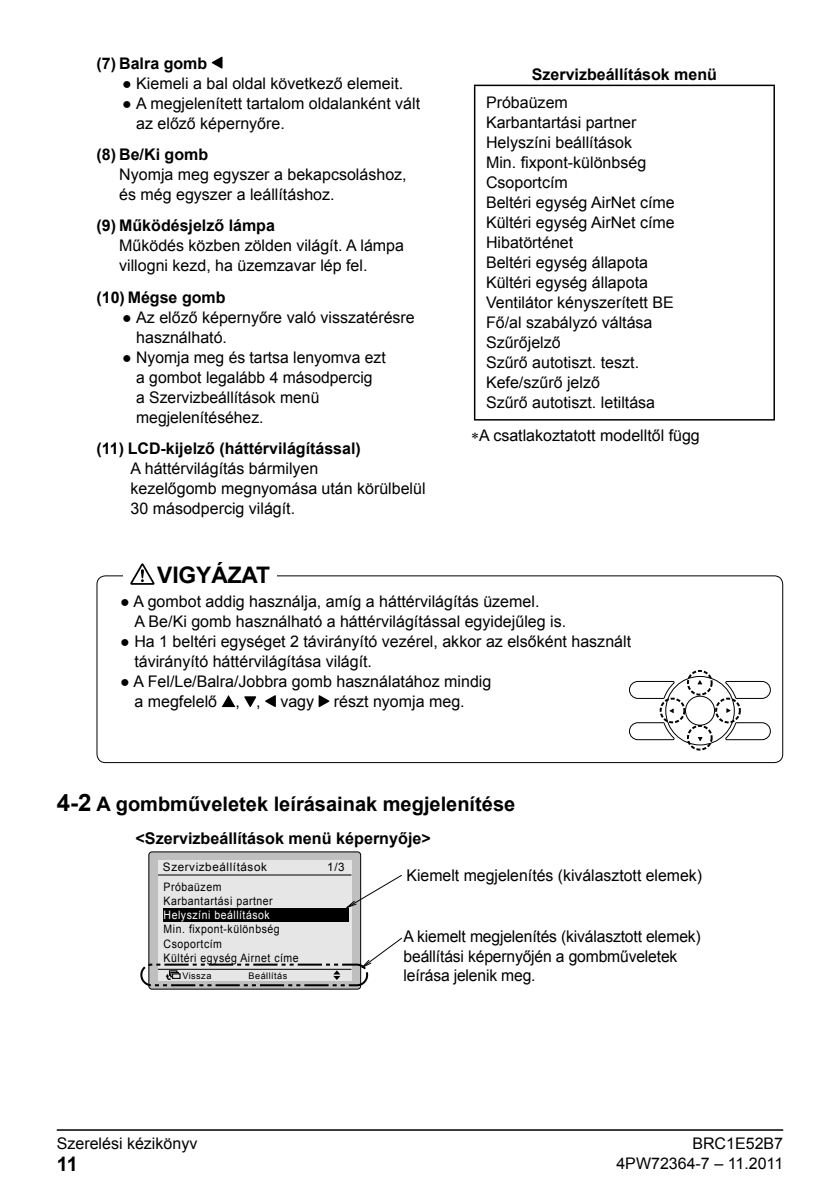
<style>
.page{position:relative;width:840px;height:1191px;background:#fff}
.page>*{position:absolute;margin:0;border:0;box-sizing:border-box;transform-origin:0 0}
.t1{font:700 22.8px "Arial";letter-spacing:-.005em;color:#000}
.t2{font:700 20px "Arial";color:#000}
.t3{font:16.2px/19.4px "Arial";letter-spacing:-.01em;color:#000}
.t4{font:700 16.2px "Arial";color:#000}
.t5{font:16px/20px "Arial";color:#000}
.t6{font:700 16px "Arial";color:#000}
.t7{font:11.6px/14.2px "Arial";letter-spacing:.05em;color:#000;scale:.9 1}
.t8{font:11.6px/19.2px "Arial";letter-spacing:.05em;color:#000}
.t9{font:11.6px "Arial";letter-spacing:.05em;color:#fff;scale:.9 1}
.t10{font:9.2px "Arial";letter-spacing:.05em;color:#000}
.s1{font-size:24px}
</style>
<div class="page">
<hr style="left:57px;top:1129px;width:725px;height:1px;background:#000">
<svg style="left:211px;top:56px;width:11px;height:13px"></svg>
<hr style="left:473px;top:85px;width:301px;height:1px;background:#000">
<hr style="left:473px;top:86px;width:2px;height:333px;background:#000">
<hr style="left:773px;top:86px;width:1px;height:333px;background:#000">
<hr style="left:473px;top:419px;width:301px;height:1px;background:#000">
<svg style="left:221px;top:695px;width:14px;height:12px"></svg>
<svg style="left:244px;top:696px;width:12px;height:11px"></svg>
<svg style="left:265px;top:695px;width:11px;height:12px"></svg>
<svg style="left:318px;top:695px;width:11px;height:12px"></svg>
<div style="left:96px;top:575px;width:686px;height:188px;border:1px solid #000;border-radius:9px"></div>
<div style="left:123px;top:561px;width:153px;height:27px;background:#fff"></div>
<svg style="left:130px;top:563px;width:25px;height:22px"></svg>
<svg style="left:629px;top:676px;width:141px;height:69px"></svg>
<div style="left:686px;top:670px;width:26px;height:25px;border:2px dashed #000;border-radius:50%"></div>
<div style="left:686px;top:725px;width:26px;height:25px;border:2px dashed #000;border-radius:50%"></div>
<div style="left:659px;top:697px;width:26px;height:26px;border:2px dashed #000;border-radius:50%"></div>
<div style="left:714px;top:697px;width:26px;height:26px;border:2px dashed #000;border-radius:50%"></div>
<div style="left:149px;top:852px;width:211px;height:137px;background:#bfbfbf;border-radius:3px"></div>
<div style="left:148px;top:851px;width:213px;height:138px;border:1px solid #000;border-radius:3px"></div>
<div style="left:158px;top:860px;width:193px;height:121px;background:#e6e6e6"></div>
<hr style="left:158px;top:874px;width:193px;height:1px;background:#000">
<hr style="left:158px;top:968px;width:193px;height:1px;background:#000">
<svg style="left:165px;top:970px;width:15px;height:10px"></svg>
<svg style="left:333px;top:970px;width:7px;height:10px"></svg>
<div style="left:163px;top:908px;width:185px;height:14px;background:#000"></div>
<div style="left:140px;top:963px;width:228px;height:23px;border:2px dashed #000;border-radius:10px"></div>
<svg style="left:361px;top:937px;width:41px;height:31px"></svg>
<svg style="left:346px;top:874px;width:56px;height:34px"></svg>
<p class="t6" style="left:96px;top:52px;width:112px">(7) Balra gomb</p>
<p class="t5" style="left:122px;top:73px;width:282px">● Kiemeli a bal oldal következő elemeit.</p>
<p class="t5" style="left:136px;top:93px;width:285px;text-indent:-14px">● A megjelenített tartalom oldalanként vált az előző képernyőre.</p>
<p class="t6" style="left:96px;top:144px;width:113px">(8) Be/Ki gomb</p>
<p class="t5" style="left:119px;top:164px;width:289px">Nyomja meg egyszer a bekapcsoláshoz, és még egyszer a leállításhoz.</p>
<p class="t6" style="left:96px;top:215px;width:180px">(9) Működésjelző lámpa</p>
<p class="t5" style="left:119px;top:236px;width:286px">Működés közben zölden világít. A lámpa villogni kezd, ha üzemzavar lép fel.</p>
<p class="t6" style="left:96px;top:286px;width:130px">(10) Mégse gomb</p>
<p class="t5" style="left:136px;top:307px;width:280px;text-indent:-14px">● Az előző képernyőre való visszatérésre használható.</p>
<p class="t5" style="left:136px;top:347px;width:251px;text-indent:-14px">● Nyomja meg és tartsa lenyomva ezt a gombot legalább 4 másodpercig<br>a Szervizbeállítások menü megjelenítéséhez.</p>
<p class="t6" style="left:96px;top:438px;width:266px">(11) LCD-kijelző (háttérvilágítással)</p>
<p class="t5" style="left:130px;top:458px;width:296px">A háttérvilágítás bármilyen<br>kezelőgomb megnyomása után körülbelül<br>30 másodpercig világít.</p>
<h1 class="t1" style="left:157px;top:559px;width:114px">VIGYÁZAT</h1>
<p class="t6" style="left:531px;top:64px;width:186px">Szervizbeállítások menü</p>
<p class="t5" style="left:485px;top:93px;width:190px">Próbaüzem<br>Karbantartási partner<br>Helyszíni beállítások<br>Min. fixpont-különbség<br>Csoportcím<br>Beltéri egység AirNet címe<br>Kültéri egység AirNet címe<br>Hibatörténet<br>Beltéri egység állapota<br>Kültéri egység állapota<br>Ventilátor kényszerített BE<br>Fő/al szabályzó váltása<br>Szűrőjelző<br>Szűrő autotiszt. teszt.<br>Kefe/szűrő jelző<br>Szűrő autotiszt. letiltása</p>
<p class="t5" style="left:479px;top:425px;width:222px">A csatlakoztatott modelltől függ</p>
<p class="t5" style="left:134px;top:591px;width:433px;text-indent:-14px">● A gombot addig használja, amíg a háttérvilágítás üzemel.<br>A Be/Ki gomb használható a háttérvilágítással egyidejűleg is.</p>
<p class="t5" style="left:134px;top:631px;width:498px;text-indent:-14px">● Ha 1 beltéri egységet 2 távirányító vezérel, akkor az elsőként használt távirányító háttérvilágítása világít.</p>
<p class="t5" style="left:134px;top:671px;width:358px;text-indent:-14px">● A Fel/Le/Balra/Jobbra gomb használatához mindig a megfelelő , , vagy részt nyomja meg.</p>
<p class="t2" style="left:57px;top:790px;width:460px"><span class="s1">4-2</span> A gombműveletek leírásainak megjelenítése</p>
<p class="t4" style="left:135px;top:827px;width:297px">&lt;Szervizbeállítások menü képernyője&gt;</p>
<p class="t8" style="left:163px;top:858px;width:105px">Szervizbeállítások<br>Próbaüzem</p>
<p class="t7" style="left:163px;top:893px;width:123px">Karbantartási partner</p>
<p class="t9" style="left:163px;top:907px;width:119px">Helyszíni beállítások</p>
<p class="t7" style="left:163px;top:922px;width:151px">Min. fixpont-különbség<br>Csoportcím<br>Kültéri egység Airnet címe</p>
<p class="t10" style="left:182px;top:969px;width:30px">Vissza</p>
<p class="t10" style="left:248px;top:969px;width:40px">Beállítás</p>
<p class="t8" style="left:327px;top:858px;width:19px">1/3</p>
<p class="t3" style="left:406px;top:866px;width:297px">Kiemelt megjelenítés (kiválasztott elemek)</p>
<p class="t3" style="left:403px;top:927px;width:298px">A kiemelt megjelenítés (kiválasztott elemek) beállítási képernyőjén a gombműveletek leírása jelenik meg.</p>
<p class="t5" style="left:57px;top:1134px;width:142px">Szerelési kézikönyv</p>
<p class="t5" style="left:692px;top:1134px;width:92px">BRC1E52B7</p>
<p class="t2" style="left:57px;top:1150px;width:23px">11</p>
<p class="t5" style="left:616px;top:1154px;width:168px">4PW72364-7 – 11.2011</p>
</div>
